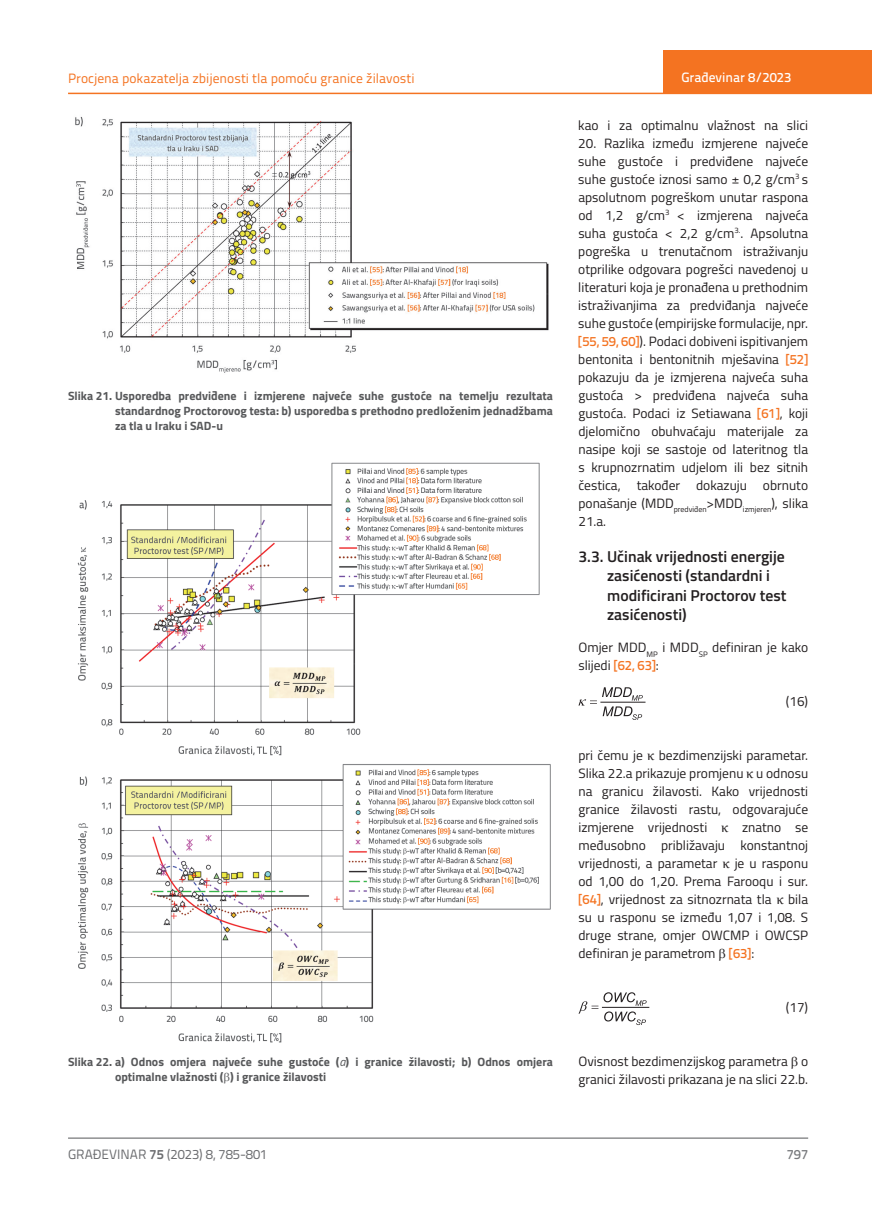
<style>
.page{position:relative;width:872px;height:1212px;background:#fff}
.page>*{position:absolute;margin:0;border:0;box-sizing:border-box;transform-origin:0 0}
.t1{font:600 15.75px/19.5px "Titillium";color:#231f20}
.t2{font:13.5px/18px "Titillium";color:#231f20;text-align:justify}
.t3{font:13.5px "Titillium Text 22 L";color:#f47321}
.t4{font:13.5px "Titillium Text 22 L";color:#6c6d70}
.t5{font:500 13.5px "Titillium Text 22 L";color:#fff}
.t6{font:500 13.5px "Titillium Text 22 L";color:#787a7d}
.t7{font:700 12px/15px "Titillium";color:#57585a;text-align:justify}
.s1{font-weight:400;font-style:italic}
.s2{font-family:"Titillium Text 22 L";font-weight:500;color:#f47321}
.s3{font-family:"Cambria Math"}
.s4{font-weight:700}
</style>
<div class="page">
<hr style="left:68px;top:93px;width:804px;height:1px;background:#f47321">
<div style="left:663px;top:50px;width:209px;height:44px;background:#f47321"></div>
<hr style="left:68px;top:1138px;width:740px;height:1px;background:#57585a">
<hr style="left:601px;top:702px;width:44px;height:1px;background:#231f20">
<svg style="left:578px;top:687px;width:65px;height:33px"></svg>
<hr style="left:602px;top:1007px;width:47px;height:1px;background:#231f20">
<svg style="left:578px;top:992px;width:68px;height:33px"></svg>
<img style="left:75px;top:117px;width:474px;height:256px">
<img style="left:77px;top:462px;width:474px;height:581px">
<p class="t3" style="left:68px;top:68px;width:348px">Procjena pokazatelja zbijenosti tla pomoću granice žilavosti</p>
<p class="t7" style="left:115px;top:387px;width:439px;text-indent:-47px">Slika 21. Usporedba predviđene i izmjerene najveće suhe gustoće na temelju rezultata standardnog Proctorovog testa: b) usporedba s prethodno predloženim jednadžbama za tla u Iraku i SAD-u</p>
<p class="t7" style="left:115px;top:1054px;width:439px;text-indent:-47px">Slika 22. a) Odnos omjera najveće suhe gustoće (<span class="s1">a</span>) i granice žilavosti; b) Odnos omjera optimalne vlažnosti ( ) i granice žilavosti</p>
<p class="t5" style="left:681px;top:67px;width:111px">Građevinar 8/2023</p>
<p class="t2" style="left:578px;top:115px;width:231px">kao i za optimalnu vlažnost na slici</p>
<p class="t2" style="left:578px;top:133px;width:231px">20. Razlika između izmjerene najveće suhe gustoće i predviđene najveće suhe gustoće iznosi samo ± 0,2 g/cm<sup>3</sup> s apsolutnom pogreškom unutar raspona od 1,2 g/cm<sup>3</sup> &lt; izmjerena najveća suha gustoća &lt; 2,2 g/cm<sup>3.</sup>. Apsolutna pogreška u trenutačnom istraživanju otprilike odgovara pogrešci navedenoj u literaturi koja je pronađena u prethodnim istraživanjima za predviđanja najveće suhe gustoće (empirijske formulacije, npr. <span class="s2">[55, 59, 60]</span>). Podaci dobiveni ispitivanjem bentonita i bentonitnih mješavina <span class="s2">[52] </span>pokazuju da je izmjerena najveća suha gustoća &gt; predviđena najveća suha gustoća. Podaci iz Setiawana <span class="s2">[61]</span>, koji djelomično obuhvaćaju materijale za nasipe koji se sastoje od lateritnog tla s krupnozrnatim udjelom ili bez sitnih čestica, također dokazuju obrnuto ponašanje (MDD<sub>predviđen</sub>&gt;MDD<sub>izmjeren</sub>), slika 21.a.</p>
<p class="t1" style="left:607px;top:546px;width:181px;text-indent:-29px">3.3. Učinak vrijednosti energije zasićenosti (standardni i modificirani Proctorov test zasićenosti)</p>
<p class="t2" style="left:578px;top:638px;width:231px">Omjer MDD<sub>MP</sub> i MDD<sub>SP</sub> definiran je kako slijedi <span class="s2">[62, 63]</span>:</p>
<p class="t2" style="left:786px;top:692px;width:24px">(16)</p>
<p class="t2" style="left:578px;top:746px;width:231px">pri čemu je <span class="s3">κ</span> bezdimenzijski parametar.<br>Slika 22.a prikazuje promjenu <span class="s3">κ</span> u odnosu na granicu žilavosti. Kako vrijednosti granice žilavosti rastu, odgovarajuće izmjerene vrijednosti <span class="s3">κ</span> znatno se međusobno približavaju konstantnoj vrijednosti, a parametar <span class="s3">κ</span> je u rasponu od 1,00 do 1,20. Prema Farooqu i sur. <span class="s2">[64]</span>, vrijednost za sitnozrnata tla <span class="s3">κ</span> bila su u rasponu se između 1,07 i 1,08. S druge strane, omjer OWCMP i OWCSP definiran je parametrom <span class="s2">[63]</span>:</p>
<p class="t2" style="left:786px;top:998px;width:24px">(17)</p>
<p class="t2" style="left:578px;top:1052px;width:231px">Ovisnost bezdimenzijskog parametra o granici žilavosti prikazana je na slici 22.b.</p>
<p class="t4" style="left:68px;top:1144px;width:201px">GRAĐEVINAR <span class="s4">75</span> (2023) 8, 785-801</p>
<p class="t6" style="left:786px;top:1144px;width:23px">797</p>
</div>
